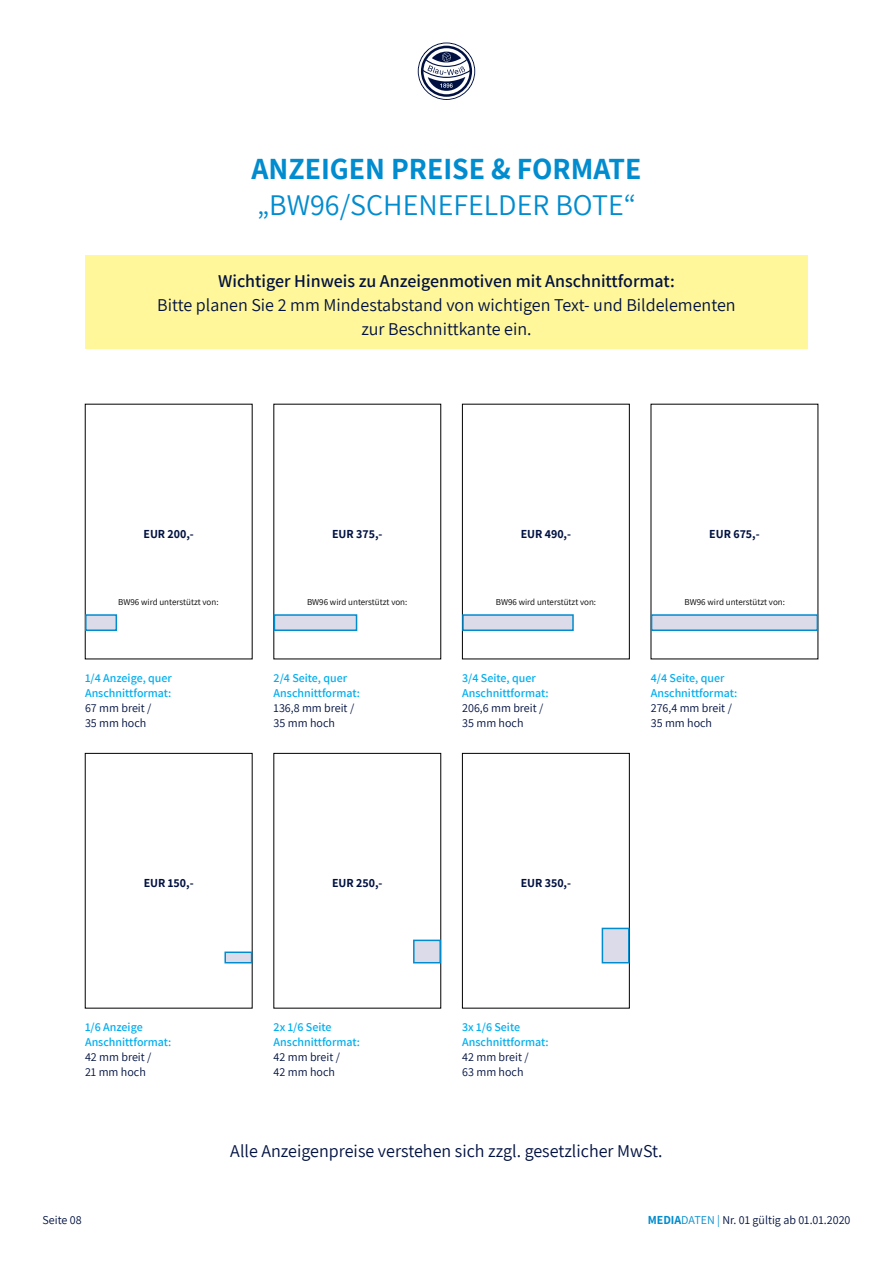
<style>
.page{position:relative;width:893px;height:1263px;background:#fff}
.page>*{position:absolute;margin:0;border:0;box-sizing:border-box;transform-origin:0 0}
.t1{font:30px "Assistant";color:#008ccf}
.t2{font:700 30px "Assistant";color:#008ccf}
.t3{font:18px/24px "Assistant";color:#001141;text-align:center}
.t4{font:600 18px "Assistant";color:#001141}
.t5{font:600 12px/15px "Assistant";color:#00aeef}
.t6{font:12px/15px "Assistant";color:#001141}
.t7{font:700 12px "Assistant";color:#001141}
.t8{font:9px "Assistant";color:#000}
.s1{font-weight:700;color:#008ccf}
.s2{color:#008ccf}
</style>
<div class="page">
<svg style="left:418px;top:43px;width:57px;height:57px"></svg>
<div style="left:85px;top:614px;width:32px;height:17px;background:#dcdbe9;border:2px solid #008ccf"></div>
<div style="left:274px;top:614px;width:83px;height:17px;background:#dcdbe9;border:2px solid #008ccf"></div>
<div style="left:462px;top:614px;width:112px;height:17px;background:#dcdbe9;border:2px solid #008ccf"></div>
<div style="left:651px;top:614px;width:167px;height:17px;background:#dcdbe9;border:2px solid #008ccf"></div>
<div style="left:462px;top:753px;width:167px;height:255px;border:1px solid #000"></div>
<div style="left:224px;top:951px;width:28px;height:12px;background:#dcdbe9;border:2px solid #008ccf"></div>
<div style="left:413px;top:939px;width:28px;height:24px;background:#dcdbe9;border:2px solid #008ccf"></div>
<div style="left:602px;top:928px;width:27px;height:35px;background:#dcdbe9;border:2px solid #008ccf"></div>
<div style="left:85px;top:255px;width:723px;height:94px;background:#fff799"></div>
<h1 class="t2" style="left:252px;top:149px;width:391px">ANZEIGEN PREISE &amp; FORMATE</h1>
<h1 class="t1" style="left:257px;top:185px;width:380px">„BW96/SCHENEFELDER BOTE“</h1>
<h2 class="t4" style="left:218px;top:269px;width:458px">Wichtiger Hinweis zu Anzeigenmotiven mit Anschnittformat:</h2>
<h2 class="t3" style="left:157px;top:292px;width:580px">Bitte planen Sie 2 mm Mindestabstand von wichtigen Text- und Bildelementen zur Beschnittkante ein.</h2>
<p class="t7" style="left:143px;top:525px;width:52px">EUR 200,-</p>
<p class="t7" style="left:332px;top:525px;width:52px">EUR 375,-</p>
<p class="t7" style="left:521px;top:525px;width:52px">EUR 490,-</p>
<p class="t7" style="left:709px;top:525px;width:52px">EUR 675,-</p>
<p class="t8" style="left:118px;top:596px;width:102px">BW96 wird unterstützt von:</p>
<p class="t8" style="left:307px;top:596px;width:102px">BW96 wird unterstützt von:</p>
<p class="t8" style="left:496px;top:596px;width:102px">BW96 wird unterstützt von:</p>
<p class="t8" style="left:685px;top:596px;width:102px">BW96 wird unterstützt von:</p>
<p class="t5" style="left:85px;top:670px;width:88px">1/4 Anzeige, quer<br>Anschnittformat:</p>
<p class="t6" style="left:85px;top:700px;width:68px">67 mm breit /<br>35 mm hoch</p>
<p class="t5" style="left:274px;top:670px;width:88px">2/4 Seite, quer<br>Anschnittformat:</p>
<p class="t6" style="left:274px;top:700px;width:82px">136,8 mm breit /<br>35 mm hoch</p>
<p class="t5" style="left:462px;top:670px;width:88px">3/4 Seite, quer<br>Anschnittformat:</p>
<p class="t6" style="left:462px;top:700px;width:83px">206,6 mm breit /<br>35 mm hoch</p>
<p class="t5" style="left:651px;top:670px;width:88px">4/4 Seite, quer<br>Anschnittformat:</p>
<p class="t6" style="left:651px;top:700px;width:83px">276,4 mm breit /<br>35 mm hoch</p>
<p class="t7" style="left:144px;top:875px;width:51px">EUR 150,-</p>
<p class="t7" style="left:332px;top:875px;width:52px">EUR 250,-</p>
<p class="t7" style="left:521px;top:875px;width:52px">EUR 350,-</p>
<p class="t5" style="left:85px;top:1019px;width:88px">1/6 Anzeige<br>Anschnittformat:</p>
<p class="t6" style="left:85px;top:1049px;width:68px">42 mm breit /<br>21 mm hoch</p>
<p class="t5" style="left:274px;top:1019px;width:88px">2x 1/6 Seite<br>Anschnittformat:</p>
<p class="t6" style="left:274px;top:1049px;width:68px">42 mm breit /<br>42 mm hoch</p>
<p class="t5" style="left:462px;top:1019px;width:88px">3x 1/6 Seite<br>Anschnittformat:</p>
<p class="t6" style="left:462px;top:1049px;width:68px">42 mm breit /<br>63 mm hoch</p>
<h2 class="t3" style="left:230px;top:1138px;width:434px">Alle Anzeigenpreise verstehen sich zzgl. gesetzlicher MwSt.</h2>
<p class="t6" style="left:43px;top:1212px;width:41px">Seite 08</p>
<p class="t6" style="left:648px;top:1212px;width:204px"><span class="s1">MEDIA</span><span class="s2">DATEN |</span> Nr. 01 gültig ab 01.01.2020</p>
</div>
